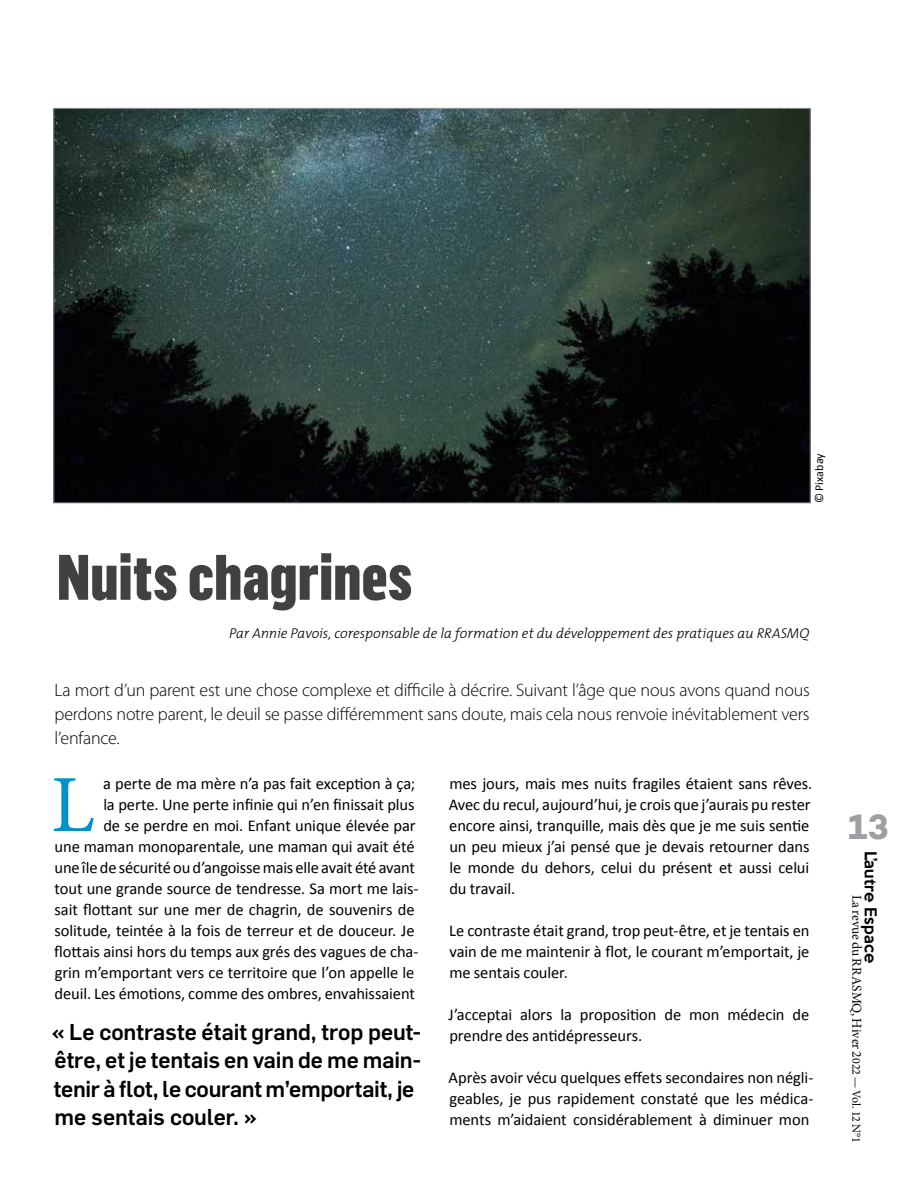
<style>
.page{position:relative;width:918px;height:1188px;background:#fff}
.page>*{position:absolute;margin:0;border:0;box-sizing:border-box;transform-origin:0 0}
.t1{font:81.15px "Minion Pro";color:#0093c9}
.t2{font:900 63px "Flama Condensed";color:#414042}
.t3{font:700 36px "Campton";color:#9d9fa2}
.t4{font:500 22.5px/28.5px "Flama";letter-spacing:-.005em;color:#000}
.t5{font:300 18px/24px "Myriad Pro";letter-spacing:-.015em;color:#000;text-align:justify}
.t6{font:16.5px/21px "Calibri";letter-spacing:-.01em;color:#000}
.t7{font:500 15px "Keep Calm";letter-spacing:.015em;color:#000}
.t8{font:italic 300 14.25px "The Mix";letter-spacing:-.005em;color:#000}
.t9{font:13.5px "Minion Pro";color:#000}
.t10{font:12px "Calibri";letter-spacing:.005em;color:#000}
.s1{font-style:inherit}
.s2{font-size:12px}
</style>
<div class="page">
<img style="left:55px;top:110px;width:754px;height:391px">
<p class="t10" style="left:812px;top:503px;width:52px;rotate:-90deg">© Pixabay</p>
<h2 class="t2" style="left:57px;top:537px;width:357px">Nuits chagrines</h2>
<p class="t8" style="left:229px;top:621px;width:581px">Par Annie Pavois, coresponsable de la formation et du développement des pratiques au RRASMQ</p>
<p class="t5" style="left:54px;top:678px;width:757px">La mort d’un parent est une chose complexe et difficile à décrire. Suivant l’âge que nous avons quand nous perdons notre parent, le deuil se passe différemment sans doute, mais cela nous renvoie inévitablement vers l’enfance.</p>
<h1 class="t1" style="left:51px;top:751px;width:45px">L</h1>
<p class="t6" style="left:54px;top:773px;width:366px;text-align:right">a perte de ma mère n’a pas fait exception à ça;<br>la perte. Une perte infinie qui n’en finissait plus<br>de se perdre en moi. Enfant unique élevée par<br>une maman monoparentale, une maman qui avait été une île de sécurité ou d’angoisse mais elle avait été avant tout une grande source de tendresse. Sa mort me lais&shy;sait flottant sur une mer de chagrin, de souvenirs de solitude, teintée à la fois de terreur et de douceur. Je flottais ainsi hors du temps aux grés des vagues de cha&shy;grin m’emportant vers ce territoire que l’on appelle le deuil. Les émotions, comme des ombres, envahissaient</p>
<p class="t6" style="left:449px;top:773px;width:365px">mes jours, mais mes nuits fragiles étaient sans rêves.<br>Avec du recul, aujourd’hui, je crois que j’aurais pu rester encore ainsi, tranquille, mais dès que je me suis sentie un peu mieux j’ai pensé que je devais retourner dans le monde du dehors, celui du présent et aussi celui du travail.</p>
<p class="t6" style="left:449px;top:920px;width:362px;text-align:justify">Le contraste était grand, trop peut-être, et je tentais en vain de me maintenir à flot, le courant m’emportait, je me sentais couler.</p>
<p class="t6" style="left:449px;top:1004px;width:362px">J’acceptai alors la proposition de mon médecin de prendre des antidépresseurs.</p>
<p class="t6" style="left:449px;top:1067px;width:366px;text-align:justify">Après avoir vécu quelques effets secondaires non négli&shy;geables, je pus rapidement constaté que les médica&shy;ments m’aidaient considérablement à diminuer mon</p>
<h3 class="t4" style="left:51px;top:1016px;width:371px">« Le contraste était grand, trop peut&shy;être, et je tentais en vain de me main&shy;tenir à flot, le courant m’emportait, je me sentais couler. »</h3>
<h3 class="t3" style="left:848px;top:803px;width:42px">13</h3>
<p class="t7" style="left:884px;top:850px;width:114px;rotate:90deg"><span class="s1">L’</span>autre Espace</p>
<p class="t9" style="left:866px;top:895px;width:250px;rotate:90deg">La revue du RRASMQ, Hiver 2<span class="s2">022 — Vol. 12 N°1</span></p>
</div>
